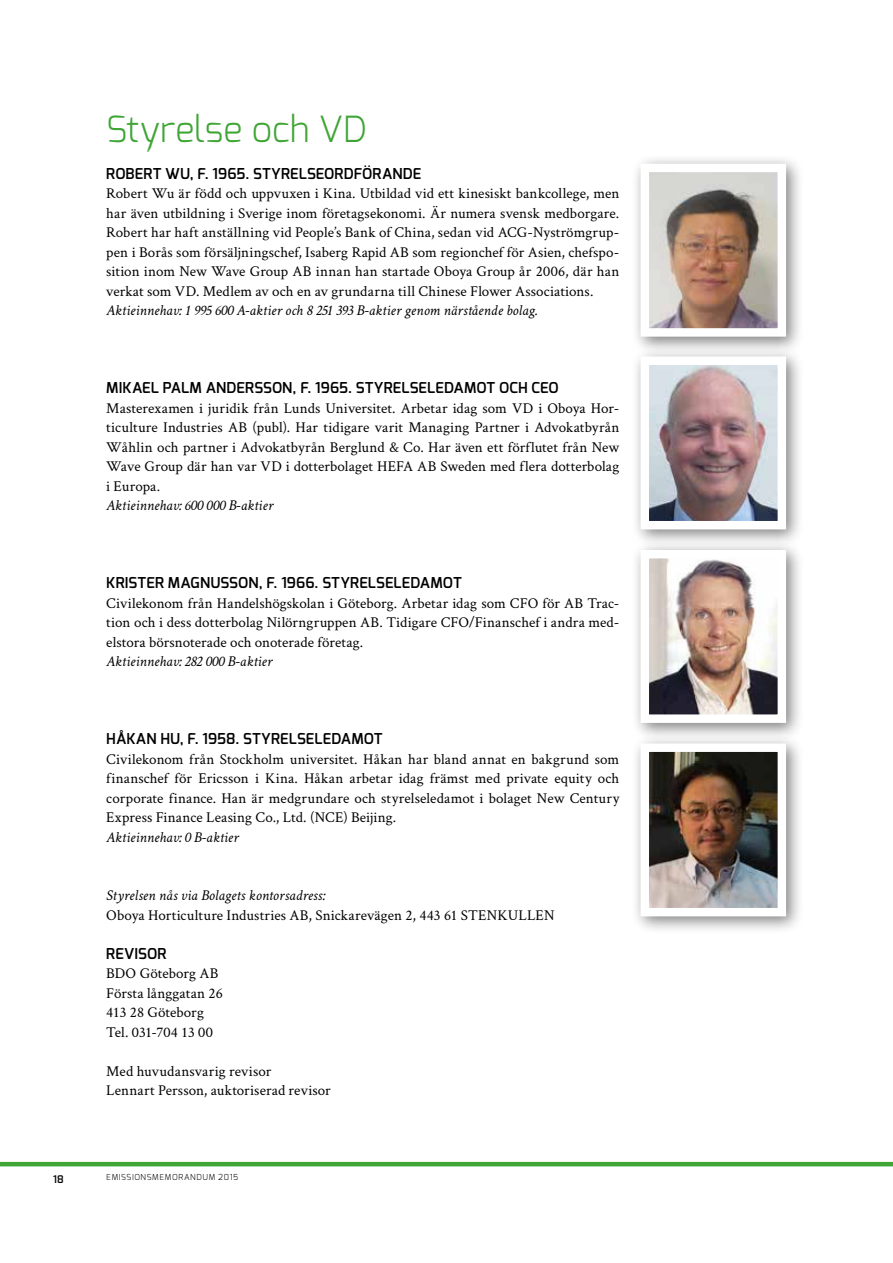
<style>
.page{position:relative;width:893px;height:1263px;background:#fff}
.page>*{position:absolute;margin:0;border:0;box-sizing:border-box;transform-origin:0 0}
.t1{font:300 36px "Exo";letter-spacing:-.005em;color:#3fa535}
.t2{font:15px/19.5px "Crimson Text";letter-spacing:.01em;color:#000;text-align:justify}
.t3{font:italic 15px "Crimson Text";letter-spacing:.005em;color:#000}
.t4{font:600 15px "Exo";letter-spacing:.005em;color:#000}
.t5{font:600 10.5px "Exo";color:#000}
.t6{font:300 8.25px "Exo";letter-spacing:.075em;color:#000}
</style>
<div class="page">
<div style="left:631px;top:347px;width:174px;height:201px;background:#000;opacity:.5"></div>
<img style="left:650px;top:365px;width:127px;height:155px">
<div style="left:641px;top:356px;width:145px;height:173px;border:8px solid #fff"></div>
<div style="left:631px;top:540px;width:174px;height:202px;background:#000;opacity:.5"></div>
<img style="left:650px;top:559px;width:127px;height:155px">
<div style="left:631px;top:734px;width:174px;height:201px;background:#000;opacity:.5"></div>
<img style="left:650px;top:752px;width:127px;height:155px">
<div style="left:641px;top:743px;width:145px;height:173px;border:8px solid #fff"></div>
<div style="left:631px;top:154px;width:174px;height:201px;background:#000;opacity:.5"></div>
<img style="left:650px;top:173px;width:127px;height:155px">
<div style="left:641px;top:164px;width:145px;height:173px;border:8px solid #fff"></div>
<hr style="left:0;top:1162px;width:893px;height:4px;background:#3fa535">
<h1 class="t1" style="left:106px;top:106px;width:257px">STYRELSE OCH VD</h1>
<p class="t4" style="left:106px;top:164px;width:315px">ROBERT WU, F. 1965. STYRELSEORDFÖRANDE</p>
<p class="t2" style="left:106px;top:183px;width:514px">Robert Wu är född och uppvuxen i Kina. Utbildad vid ett kinesiskt bankcollege, men har även utbildning i Sverige inom företagsekonomi. Är numera svensk medborgare.<br>Robert har haft anställning vid People’s Bank of China, sedan vid ACG-Nyströmgrup&shy;pen i Borås som försäljningschef, Isaberg Rapid AB som regionchef för Asien, chefspo&shy;sition inom New Wave Group AB innan han startade Oboya Group år 2006, där han verkat som VD. Medlem av och en av grundarna till Chinese Flower Associations.</p>
<p class="t3" style="left:106px;top:302px;width:432px">Aktieinnehav: 1 995 600 A-aktier och 8 251 393 B-aktier genom närstående bolag.</p>
<p class="t4" style="left:106px;top:378px;width:452px">MIKAEL PALM ANDERSSON, F. 1965. STYRELSELEDAMOT OCH CEO</p>
<p class="t2" style="left:106px;top:398px;width:514px">Masterexamen i juridik från Lunds Universitet. Arbetar idag som VD i Oboya Hor&shy;ticulture Industries AB (publ). Har tidigare varit Managing Partner i Advokatbyrån Wåhlin och partner i Advokatbyrån Berglund &amp; Co. Har även ett förflutet från New Wave Group där han var VD i dotterbolaget HEFA AB Sweden med flera dotterbolag i Europa.</p>
<p class="t3" style="left:106px;top:497px;width:168px">Aktieinnehav: 600 000 B-aktier</p>
<p class="t4" style="left:106px;top:573px;width:357px">KRISTER MAGNUSSON, F. 1966. STYRELSELEDAMOT</p>
<p class="t2" style="left:106px;top:593px;width:514px">Civilekonom från Handelshögskolan i Göteborg. Arbetar idag som CFO för AB Trac&shy;tion och i dess dotterbolag Nilörngruppen AB. Tidigare CFO/Finanschef i andra med&shy;elstora börsnoterade och onoterade företag.</p>
<p class="t3" style="left:106px;top:653px;width:168px">Aktieinnehav: 282 000 B-aktier</p>
<p class="t4" style="left:106px;top:729px;width:147px">HÅKAN HU, F. 1958. STYR</p>
<p class="t4" style="left:280px;top:729px;width:63px">ELSELEDAMOT</p>
<p class="t2" style="left:106px;top:749px;width:514px">Civilekonom från Stockholm universitet. Håkan har bland annat en bakgrund som finanschef för Ericsson i Kina. Håkan arbetar idag främst med private equity och corporate finance. Han är medgrundare och styrelseledamot i bolaget New Century Express Finance Leasing Co., Ltd. (NCE) Beijing.</p>
<p class="t3" style="left:106px;top:828px;width:134px">Aktieinnehav: 0 B-aktier</p>
<p class="t3" style="left:106px;top:887px;width:220px">Styrelsen nås via Bolagets kontorsadress:</p>
<p class="t2" style="left:106px;top:905px;width:450px">Oboya Horticulture Industries AB, Snickarevägen 2, 443 61 STENKULLEN</p>
<p class="t4" style="left:106px;top:944px;width:37px">REVISOR</p>
<p class="t2" style="left:106px;top:963px;width:118px;text-align:left">BDO Göteborg AB<br>Första långgatan 26<br>413 28 Göteborg<br>Tel. 031-704 13 00</p>
<p class="t2" style="left:106px;top:1061px;width:226px">Med huvudansvarig revisor<br>Lennart Persson, auktoriserad revisor</p>
<p class="t5" style="left:53px;top:1172px;width:12px">18</p>
<p class="t6" style="left:106px;top:1172px;width:134px">EMISSIONSMEMORANDUM 2015</p>
</div>
